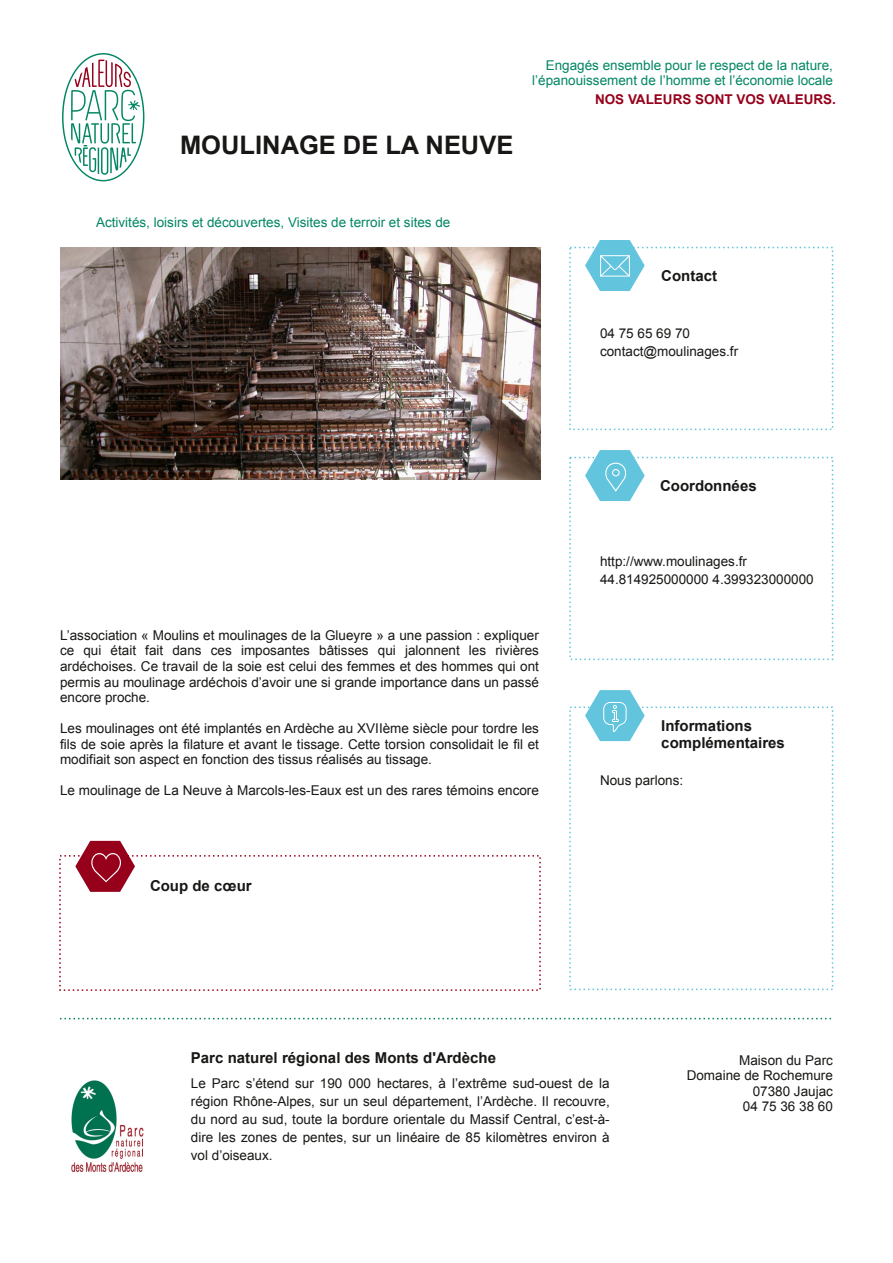
<style>
.page{position:relative;width:893px;height:1263px;background:#fff}
.page>*{position:absolute;margin:0;border:0;box-sizing:border-box;transform-origin:0 0}
.t1{font:700 25.5px "Arial";color:#181715}
.t2{font:700 15px/17.2px "Arial";color:#181715}
.t3{font:13.5px/15.5px "Arial";color:#181715;text-align:justify}
.t4{font:13.5px/15.5px "Arial";color:#028663;text-align:right}
.t5{font:700 13.5px "Arial";color:#97001b}
</style>
<div class="page">
<img style="left:71px;top:1080px;width:73px;height:92px">
<svg style="left:60px;top:1018px;width:772px;height:1px"></svg>
<svg style="left:585px;top:690px;width:60px;height:51px"></svg>
<svg style="left:585px;top:450px;width:60px;height:51px"></svg>
<svg style="left:585px;top:240px;width:60px;height:51px"></svg>
<svg style="left:75px;top:841px;width:60px;height:51px"></svg>
<img style="left:60px;top:248px;width:480px;height:232px">
<svg style="left:62px;top:53px;width:83px;height:129px"></svg>
<p class="t4" style="left:532px;top:57px;width:302px">Engagés ensemble pour le respect de la nature, l’épanouissement de l’homme et l’économie locale</p>
<h1 class="t1" style="left:180px;top:131px;width:335px">MOULINAGE DE LA NEUVE</h1>
<p class="t4" style="left:96px;top:215px;width:356px">Activités, loisirs et découvertes, Visites de terroir et sites de</p>
<p class="t3" style="left:60px;top:627px;width:480px">L’association « Moulins et moulinages de la Glueyre » a une passion : expliquer ce qui était fait dans ces imposantes bâtisses qui jalonnent les rivières ardéchoises. Ce travail de la soie est celui des femmes et des hommes qui ont permis au moulinage ardéchois d’avoir une si grande importance dans un passé encore proche.</p>
<p class="t3" style="left:60px;top:721px;width:480px">Les moulinages ont été implantés en Ardèche au XVIIème siècle pour tordre les fils de soie après la filature et avant le tissage. Cette torsion consolidait le fil et modifiait son aspect en fonction des tissus réalisés au tissage.</p>
<p class="t3" style="left:60px;top:783px;width:480px">Le moulinage de La Neuve à Marcols-les-Eaux est un des rares témoins encore</p>
<p class="t2" style="left:150px;top:877px;width:103px">Coup de cœur</p>
<p class="t5" style="left:595px;top:92px;width:242px">NOS VALEURS SONT VOS VALEURS.</p>
<p class="t2" style="left:661px;top:267px;width:57px">Contact</p>
<p class="t3" style="left:600px;top:324px;width:140px;line-height:18px">04 75 65 69 70 contact@moulinages.fr</p>
<p class="t2" style="left:660px;top:477px;width:98px">Coordonnées</p>
<p class="t3" style="left:600px;top:552px;width:215px;line-height:18px">http://www.moulinages.fr<br>44.814925000000 4.399323000000</p>
<p class="t2" style="left:661px;top:717px;width:125px">Informations complémentaires</p>
<p class="t3" style="left:600px;top:772px;width:85px">Nous parlons:</p>
<p class="t2" style="left:191px;top:1049px;width:307px">Parc naturel régional des Monts d'Ardèche</p>
<p class="t3" style="left:191px;top:1074px;width:420px;line-height:18px">Le Parc s’étend sur 190 000 hectares, à l’extrême sud-ouest de la région Rhône-Alpes, sur un seul département, l’Ardèche. Il recouvre, du nord au sud, toute la bordure orientale du Massif Central, c’est-à&shy;dire les zones de pentes, sur un linéaire de 85 kilomètres environ à vol d’oiseaux.</p>
<p class="t3" style="left:687px;top:1052px;width:148px;text-align:right">Maison du Parc<br>Domaine de Rochemure<br>07380 Jaujac<br>04 75 36 38 60</p>
</div>
